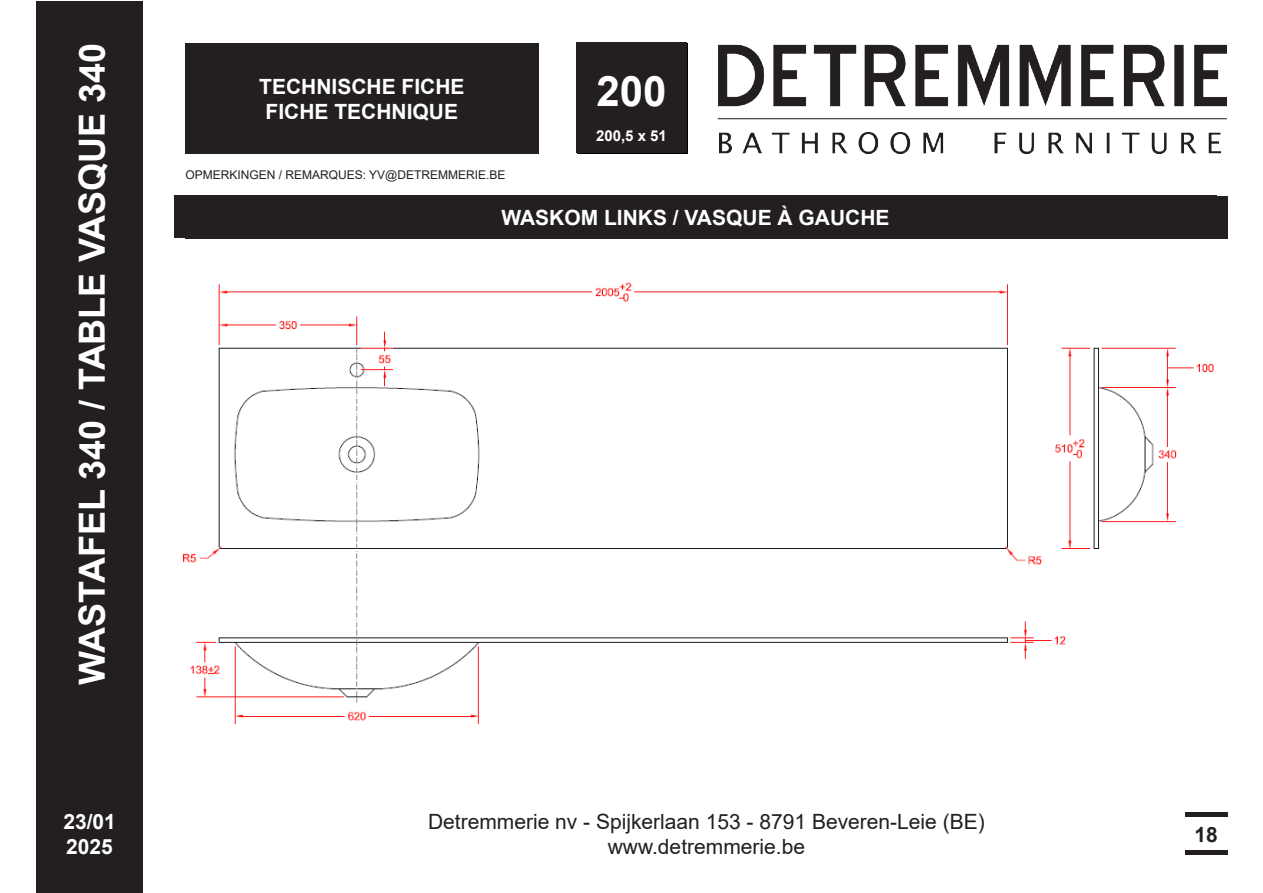
<style>
.page{position:relative;width:1263px;height:893px;background:#fff}
.page>*{position:absolute;margin:0;border:0;box-sizing:border-box;transform-origin:0 0}
.t1{font:700 42px "Arial";color:#fff}
.t2{font:700 36px "Arial";color:#fff}
.t3{font:21px/25.2px "Arial";color:#231f20;text-align:center}
.t4{font:700 21px/25.2px "Arial";color:#fff}
.t5{font:700 21px "Arial";color:#231f20}
.t6{font:700 15px "Arial";color:#fff}
.t7{font:12px "Arial";color:#231f20}
</style>
<div class="page">
<div style="left:36px;top:1px;width:107px;height:892px;background:#231f20"></div>
<img style="left:718px;top:44px;width:509px;height:110px">
<div style="left:185px;top:196px;width:1042px;height:43px;background:#231f20"></div>
<hr style="left:1185px;top:813px;width:42px;height:4px;background:#231f20">
<hr style="left:1185px;top:851px;width:42px;height:4px;background:#231f20">
<div style="left:185px;top:43px;width:353px;height:111px;background:#231f20"></div>
<div style="left:576px;top:43px;width:111px;height:110px;background:#231f20"></div>
<div style="left:174px;top:196px;width:1042px;height:42px;background:#231f20"></div>
<img style="left:182px;top:282px;width:1033px;height:443px">
<h2 class="t2" style="left:67px;top:685px;width:643px;rotate:-90deg">WASTAFEL 340 / TABLE VASQUE 340</h2>
<p class="t4" style="left:259px;top:74px;width:207px;text-align:center">TECHNISCHE FICHE<br>FICHE TECHNIQUE</p>
<p class="t1" style="left:596px;top:61px;width:72px">200</p>
<p class="t6" style="left:596px;top:125px;width:72px">200,5 x 51</p>
<p class="t7" style="left:185px;top:167px;width:322px">OPMERKINGEN / REMARQUES: YV@DETREMMERIE.BE</p>
<p class="t4" style="left:501px;top:205px;width:390px">WASKOM LINKS / VASQUE À GAUCHE</p>
<p class="t4" style="left:63px;top:809px;width:54px">23/01<br>2025</p>
<p class="t3" style="left:428px;top:809px;width:558px">Detremmerie nv - Spijkerlaan 153 - 8791 Beveren-Leie (BE) www.detremmerie.be</p>
<p class="t5" style="left:1194px;top:819px;width:25px">18</p>
</div>
